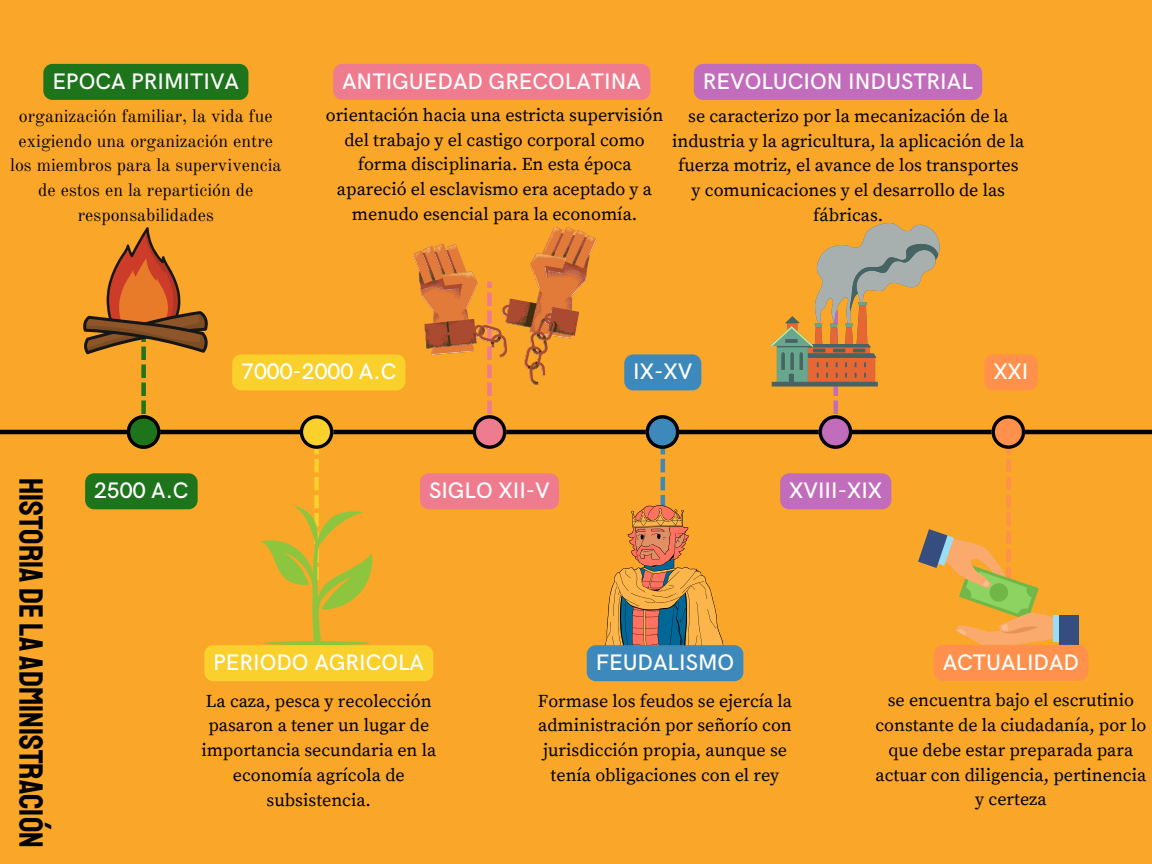
<style>
.page{position:relative;width:1152px;height:864px;background:#f9a629}
.page>*{position:absolute;margin:0;border:0;box-sizing:border-box;transform-origin:0 0}
.t1{font:33.9px "Staatliches";color:#000}
.t2{font:500 22.5px "HK Grotesk";color:#fff}
.t3{font:18px/24.8px "Source Serif Pro";color:#000;text-align:center}
.t4{font:18px/24.8px "Old Standard";color:#000;text-align:center}
</style>
<div class="page">
<hr style="left:0;top:430px;width:1152px;height:4px;background:#000">
<svg style="left:473px;top:385px;width:33px;height:64px"></svg>
<svg style="left:83px;top:227px;width:126px;height:222px"></svg>
<svg style="left:261px;top:415px;width:113px;height:230px"></svg>
<svg style="left:264px;top:641px;width:106px;height:4px"></svg>
<svg style="left:413px;top:227px;width:183px;height:158px"></svg>
<svg style="left:605px;top:415px;width:118px;height:230px"></svg>
<svg style="left:770px;top:222px;width:285px;height:426px"></svg>
<div style="left:1053px;top:615px;width:8px;height:27px;background:#99def2"></div>
<div style="left:1059px;top:615px;width:20px;height:29px;background:#354d7f"></div>
<div style="left:43px;top:64px;width:205px;height:36px;background:#1d741b;border-radius:9px"></div>
<div style="left:333px;top:64px;width:317px;height:36px;background:#ef7c8e;border-radius:9px"></div>
<div style="left:694px;top:64px;width:288px;height:36px;background:#c26dbc;border-radius:9px"></div>
<div style="left:204px;top:645px;width:229px;height:36px;background:#fad02c;border-radius:9px"></div>
<div style="left:587px;top:645px;width:156px;height:36px;background:#3e89bc;border-radius:9px"></div>
<div style="left:934px;top:645px;width:154px;height:36px;background:#ff914d;border-radius:9px"></div>
<div style="left:85px;top:473px;width:113px;height:36px;background:#1d741b;border-radius:9px"></div>
<div style="left:232px;top:354px;width:173px;height:36px;background:#fad02c;border-radius:9px"></div>
<div style="left:420px;top:473px;width:139px;height:36px;background:#ef7c8e;border-radius:9px"></div>
<div style="left:780px;top:473px;width:111px;height:36px;background:#c26dbc;border-radius:9px"></div>
<div style="left:624px;top:354px;width:77px;height:36px;background:#3e89bc;border-radius:9px"></div>
<div style="left:984px;top:354px;width:54px;height:36px;background:#ff914d;border-radius:9px"></div>
<h2 class="t2" style="left:52px;top:68px;width:188px">EPOCA PRIMITIVA</h2>
<p class="t4" style="left:10px;top:104px;width:273px">organización familiar, la vida fue exigiendo una organización entre los miembros para la supervivencia de estos en la repartición de responsabilidades</p>
<p class="t2" style="left:342px;top:68px;width:300px">ANTIGUEDAD GRECOLATINA</p>
<p class="t3" style="left:326px;top:103px;width:339px">orientación hacia una estricta supervisión del trabajo y el castigo corporal como forma disciplinaria. En esta época apareció el esclavismo era aceptado y a menudo esencial para la economía.</p>
<p class="t2" style="left:703px;top:68px;width:271px">REVOLUCION INDUSTRIAL</p>
<p class="t3" style="left:672px;top:104px;width:354px">se caracterizo por la mecanización de la industria y la agricultura, la aplicación de la fuerza motriz, el avance de los transportes y comunicaciones y el desarrollo de las fábricas.</p>
<h2 class="t1" style="left:52px;top:478px;width:372px;rotate:90deg">HISTORIADELAADMINISTRACIÓN</h2>
<h2 class="t2" style="left:94px;top:478px;width:96px">2500 A.C</h2>
<h2 class="t2" style="left:241px;top:359px;width:157px">7000-2000 A.C</h2>
<p class="t2" style="left:633px;top:359px;width:61px">IX-XV</p>
<h2 class="t2" style="left:993px;top:359px;width:37px">XXI</h2>
<p class="t2" style="left:429px;top:478px;width:122px">SIGLO XII-V</p>
<p class="t2" style="left:789px;top:478px;width:95px">XVIII-XIX</p>
<p class="t2" style="left:213px;top:650px;width:212px">PERIODO AGRICOLA</p>
<h2 class="t3" style="left:201px;top:689px;width:236px">La caza, pesca y recolección pasaron a tener un lugar de importancia secundaria en la economía agrícola de subsistencia.</h2>
<h2 class="t2" style="left:596px;top:650px;width:140px">FEUDALISMO</h2>
<h2 class="t3" style="left:538px;top:689px;width:256px">Formase los feudos se ejercía la administración por señorío con jurisdicción propia, aunque se tenía obligaciones con el rey</h2>
<h1 class="t2" style="left:943px;top:649px;width:138px">ACTUALIDAD</h1>
<h2 class="t3" style="left:876px;top:689px;width:272px">se encuentra bajo el escrutinio constante de la ciudadanía, por lo que debe estar preparada para actuar con diligencia, pertinencia y certeza</h2>
</div>
